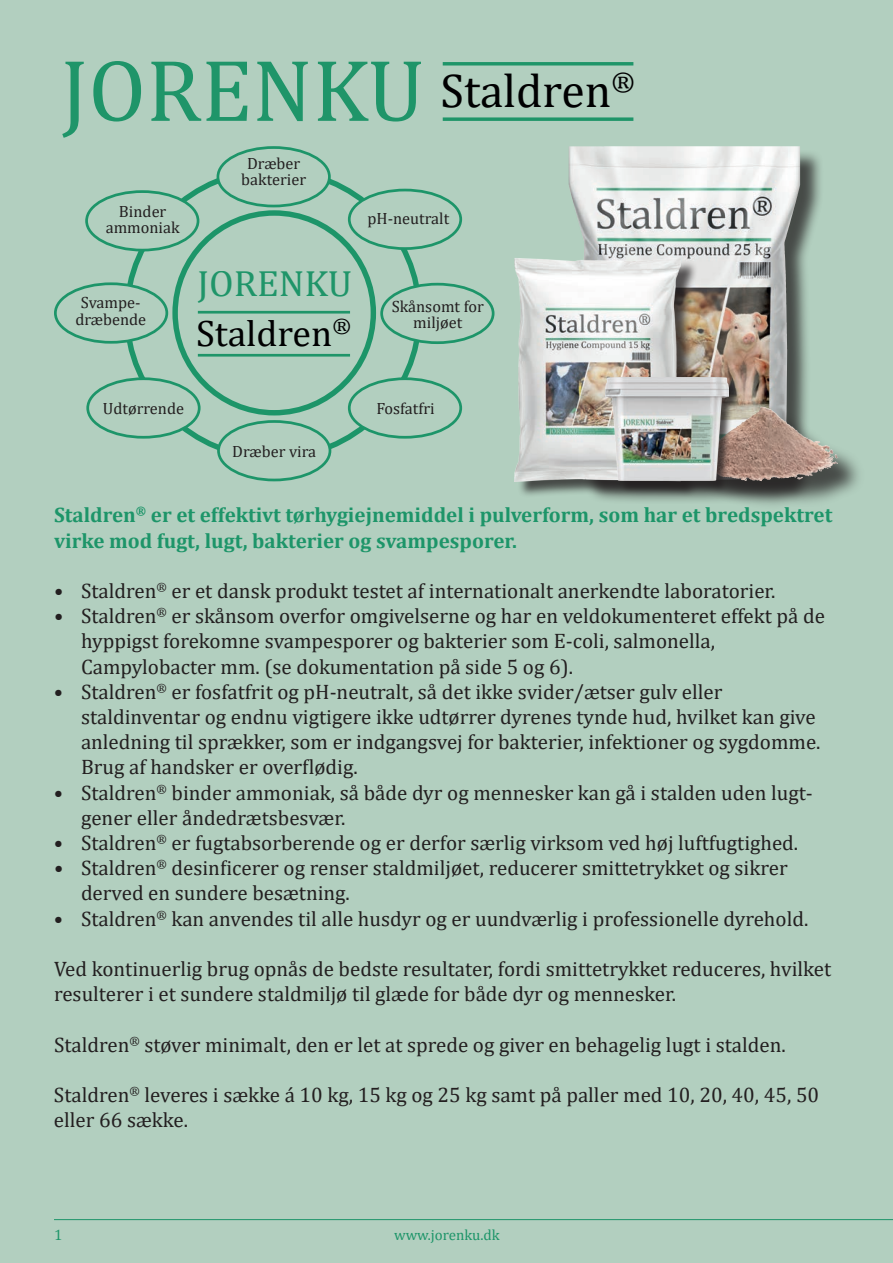
<style>
.page{position:relative;width:893px;height:1263px;background:#b2cfbf}
.page>*{position:absolute;margin:0;border:0;box-sizing:border-box;transform-origin:0 0}
.t1{font:47.55px "Cambria";color:#000001}
.t2{font:36.9px "Cambria";color:#000001}
.t3{font:36.6px "Cambria";color:#1f9569}
.t4{font:21px/25.2px "Cambria";color:#231f20}
.t5{font:700 21px/25.2px "Cambria";color:#1d9569}
.t6{font:16.35px/16.4px "Cambria";color:#231f20;text-align:center}
.t7{font:15px "Cambria";color:#1d9569}
.s1{font-size:88.65px;color:#1f9569}
</style>
<div class="page">
<hr style="left:54px;top:1219px;width:839px;height:1px;background:#1d9569">
<div style="left:217px;top:146px;width:114px;height:61px;border:3px solid #1d9569;border-radius:50%"></div>
<div style="left:348px;top:189px;width:114px;height:61px;border:3px solid #1d9569;border-radius:50%"></div>
<div style="left:380px;top:283px;width:114px;height:61px;border:3px solid #1d9569;border-radius:50%"></div>
<div style="left:348px;top:377px;width:114px;height:62px;border:3px solid #1d9569;border-radius:50%"></div>
<div style="left:217px;top:420px;width:114px;height:61px;border:3px solid #1d9569;border-radius:50%"></div>
<div style="left:86px;top:377px;width:115px;height:62px;border:3px solid #1d9569;border-radius:50%"></div>
<div style="left:54px;top:282px;width:114px;height:62px;border:3px solid #1d9569;border-radius:50%"></div>
<div style="left:85px;top:190px;width:114px;height:61px;border:3px solid #1d9569;border-radius:50%"></div>
<div style="left:172px;top:210px;width:204px;height:205px;border:5px solid #1d9569;border-radius:50%"></div>
<hr style="left:198px;top:311px;width:152px;height:3px;background:#1f9569">
<hr style="left:198px;top:354px;width:152px;height:2px;background:#1f9569">
<svg style="left:443px;top:62px;width:190px;height:4px"></svg>
<svg style="left:443px;top:117px;width:190px;height:4px"></svg>
<div style="left:571px;top:149px;width:253px;height:355px;background:#231f20;opacity:.75"></div>
<img style="left:569px;top:146px;width:36px;height:111px">
<div style="left:517px;top:260px;width:181px;height:238px;background:#231f20;opacity:.75"></div>
<img style="left:515px;top:257px;width:166px;height:224px">
<div style="left:698px;top:411px;width:169px;height:99px;background:#231f20;opacity:.75"></div>
<img style="left:742px;top:407px;width:19px;height:16px">
<div style="left:607px;top:380px;width:133px;height:113px;background:#231f20;opacity:.75"></div>
<img style="left:606px;top:378px;width:122px;height:102px">
<h1 class="t1" style="left:61px;top:63px;width:576px"><span class="s1">JORENKU</span> Staldren<sup>®</sup></h1>
<p class="t6" style="left:106px;top:203px;width:75px">Binder ammoniak</p>
<p class="t6" style="left:75px;top:295px;width:72px">Svampe&shy;dræbende</p>
<p class="t6" style="left:241px;top:155px;width:66px">Dræber bakterier</p>
<h3 class="t3" style="left:198px;top:262px;width:156px">JORENKU</h3>
<h2 class="t2" style="left:196px;top:311px;width:157px">Staldren<sup>®</sup></h2>
<p class="t6" style="left:367px;top:210px;width:83px">pH-neutralt</p>
<p class="t6" style="left:392px;top:298px;width:94px">Skånsomt for miljøet</p>
<p class="t6" style="left:103px;top:400px;width:83px">Udtørrende</p>
<p class="t6" style="left:232px;top:443px;width:86px">Dræber vira</p>
<p class="t6" style="left:376px;top:400px;width:60px">Fosfatfri</p>
<p class="t5" style="left:54px;top:502px;width:780px">Staldren<sup>®</sup> er et effektivt tørhygiejnemiddel i pulverform, som har et bredspektret virke mod fugt, lugt, bakterier og svampesporer.</p>
<p class="t4" style="left:54px;top:578px;width:723px">• Staldren<sup>®</sup> er et dansk produkt testet af internationalt anerkendte laboratorier.</p>
<p class="t4" style="left:81px;top:603px;width:745px;text-indent:-27px">• Staldren<sup>®</sup> er skånsom overfor omgivelserne og har en veldokumenteret effekt på de hyppigst forekomne svampesporer og bakterier som E-coli, salmonella,<br>Campylobacter mm. (se dokumentation på side 5 og 6).</p>
<p class="t4" style="left:81px;top:679px;width:741px;text-indent:-27px">• Staldren<sup>®</sup> er fosfatfrit og pH-neutralt, så det ikke svider/ætser gulv eller staldinventar og endnu vigtigere ikke udtørrer dyrenes tynde hud, hvilket kan give anledning til sprækker, som er indgangsvej for bakterier, infektioner og sygdomme.<br>Brug af handsker er overflødig.</p>
<p class="t4" style="left:81px;top:780px;width:733px;text-indent:-27px">• Staldren<sup>®</sup> binder ammoniak, så både dyr og mennesker kan gå i stalden uden lugt&shy;gener eller åndedrætsbesvær.</p>
<p class="t4" style="left:54px;top:830px;width:746px">• Staldren<sup>®</sup> er fugtabsorberende og er derfor særlig virksom ved høj luftfugtighed.</p>
<p class="t4" style="left:81px;top:855px;width:708px;text-indent:-27px">• Staldren<sup>®</sup> desinficerer og renser staldmiljøet, reducerer smittetrykket og sikrer derved en sundere besætning.</p>
<p class="t4" style="left:54px;top:906px;width:756px">• Staldren<sup>®</sup> kan anvendes til alle husdyr og er uundværlig i professionelle dyrehold.</p>
<p class="t4" style="left:54px;top:956px;width:779px">Ved kontinuerlig brug opnås de bedste resultater, fordi smittetrykket reduceres, hvilket resulterer i et sundere staldmiljø til glæde for både dyr og mennesker.</p>
<p class="t4" style="left:54px;top:1032px;width:733px">Staldren<sup>®</sup> støver minimalt, den er let at sprede og giver en behagelig lugt i stalden.</p>
<p class="t4" style="left:54px;top:1082px;width:767px">Staldren<sup>®</sup> leveres i sække á 10 kg, 15 kg og 25 kg samt på paller med 10, 20, 40, 45, 50 eller 66 sække.</p>
<p class="t7" style="left:54px;top:1226px;width:10px">1</p>
<p class="t7" style="left:394px;top:1226px;width:107px">www.jorenku.dk</p>
</div>
